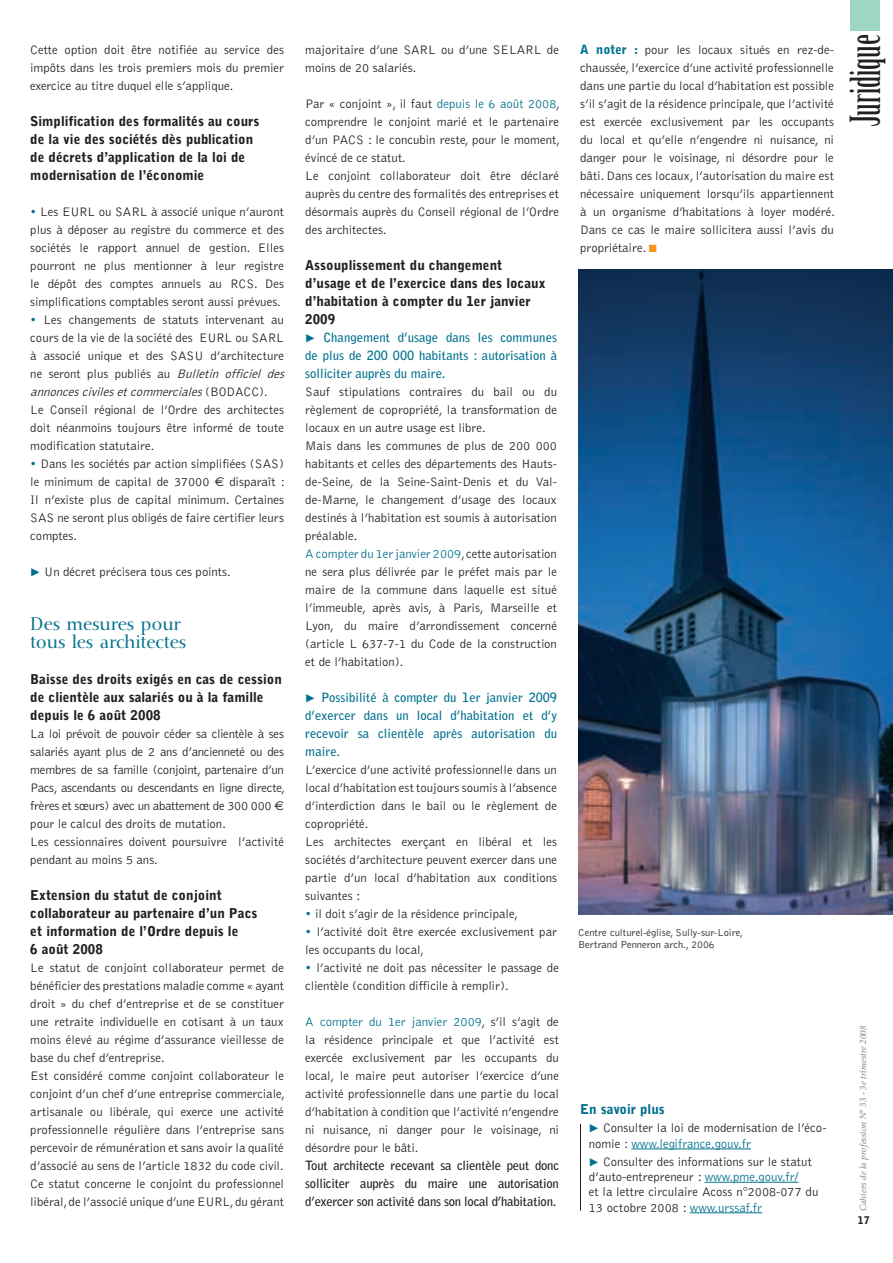
<style>
.page{position:relative;width:893px;height:1263px;background:#fff}
.page>*{position:absolute;margin:0;border:0;box-sizing:border-box;transform-origin:0 0}
.t1{font:40.5px "Birch";color:#231f20}
.t2{font:18px/18px "Nofret";color:#00718e}
.t3{font:900 13.5px/18px "Bell Gothic";color:#231f20}
.t4{font:900 13.5px "Bell Gothic";color:#00718e}
.t5{font:300 12.75px/18px "Bell Gothic";color:#231f20}
.t6{font:300 12.75px/18px "Bell Gothic";letter-spacing:-.02em;color:#231f20}
.t7{font:700 12.75px/18px "Bell Gothic";color:#00718e;text-align:justify}
.t8{font:700 12.75px/18px "Bell Gothic";letter-spacing:-.02em;color:#231f20;text-align:justify}
.t9{font:300 10.5px/12.6px "Bell Gothic";color:#231f20}
.t10{font:900 10.5px "Bell Gothic";color:#231f20}
.t11{font:italic 500 9px "Palatino";color:#8e8f93}
.s1{color:#00718e}
.s2{font-style:italic}
.s3{font-family:"Euro Sans";font-weight:400}
.s4{font-family:"European Pi Four";font-weight:400;font-size:10.5px;color:#00718e}
.s5{font-family:"European Pi Four";font-weight:400;font-size:10.5px}
.s6{font-weight:900;color:#00718e}
.s7{color:#f7971d}
</style>
<div class="page">
<div style="left:850px;top:0;width:30px;height:30px;background:#9ed6c6"></div>
<hr style="left:631px;top:1148px;width:120px;height:1px;background:#00718e">
<hr style="left:705px;top:1182px;width:93px;height:1px;background:#00718e">
<hr style="left:690px;top:1212px;width:72px;height:1px;background:#00718e">
<hr style="left:580px;top:1124px;width:1px;height:86px;background:#231f20">
<img style="left:578px;top:269px;width:315px;height:645px">
<p class="t5" style="left:30px;top:41px;width:255px;text-align:justify">Cette option doit être notifiée au service des impôts dans les trois premiers mois du premier exercice au titre duquel elle s’applique.</p>
<p class="t3" style="left:30px;top:112px;width:231px">Simplification des formalités au cours de la vie des sociétés dès publication de décrets d’application de la loi de modernisation de l’économie</p>
<p class="t5" style="left:30px;top:203px;width:255px;text-align:justify"><span class="s1">•</span> Les EURL ou SARL à associé unique n’auront plus à déposer au registre du commerce et des sociétés le rapport annuel de gestion. Elles pourront ne plus mentionner à leur registre le dépôt des comptes annuels au RCS. Des simplifications comptables seront aussi prévues.</p>
<p class="t5" style="left:30px;top:311px;width:259px"><span class="s1">•</span> Les changements de statuts intervenant au cours de la vie de la société des EURL ou SARL à associé unique et des SASU d’architecture n e sero nt p l u s p u bli és a u <span class="s2">Bulletin officiel des annoncescivilesetcommerciales</span>( B O D A C C ) .<br>Le Conseil régional de l’Ordre des architectes doit néanmoins toujours être informé de toute modification statutaire.</p>
<p class="t5" style="left:30px;top:455px;width:256px;text-align:justify"><span class="s1">•</span> Dans les sociétés par action simplifiées (SAS) le minimum de capital de 37000 <span class="s3">€</span> disparaît :<br>Il n’existe plus de capital minimum. Certaines SAS ne seront plus obligés de faire certifier leurs comptes.</p>
<p class="t5" style="left:30px;top:563px;width:202px"><span class="s4">P</span> Un décret précisera tous ces points.</p>
<h2 class="t2" style="left:30px;top:615px;width:158px">Des mesures pour tous les architectes</h2>
<p class="t3" style="left:30px;top:670px;width:253px">Baisse des droits exigés en cas de cession de clientèle aux salariés ou à la famille depuis le 6 août 2008</p>
<p class="t6" style="left:30px;top:725px;width:256px">La loi prévoit de pouvoir céder sa clientèle à ses salariés ayant plus de 2 ans d’ancienneté ou des membres de sa famille (conjoint, partenaire d’un Pacs, ascendants ou descendants en ligne directe, frères et sœurs) avec un abattement de 300 000 <span class="s3">€ </span>pour le calcul des droits de mutation.<br>Les cessionnaires doivent poursuivre l’activité pendant au moins 5 ans.</p>
<p class="t3" style="left:30px;top:886px;width:229px">Extension du statut de conjoint collaborateur au partenaire d’un Pacs et information de l’Ordre depuis le<br>6 août 2008</p>
<p class="t5" style="left:30px;top:959px;width:256px">Le statut de conjoint collaborateur permet de bénéficier des prestations maladie comme « ayant droit » du chef d’entreprise et de se constituer une retraite individuelle en cotisant à un taux moins élevé au régime d’assurance vieillesse de base du chef d’entreprise.<br>Est considéré comme conjoint collaborateur le conjoint d’un chef d’une entreprise commerciale, artisanale ou libérale, qui exerce une activité professionnelle régulière dans l’entreprise sans percevoir de rémunération et sans avoir la qualité d’associé au sens de l’article 1832 du code civil.<br>Ce statut concerne le conjoint du professionnel libéral, de l’associé unique d’une EURL, du gérant</p>
<p class="t5" style="left:305px;top:41px;width:255px">majoritaire d’une SARL ou d’une SELARL de moins de 20 salariés.</p>
<p class="t5" style="left:305px;top:95px;width:256px">Par « conjoint », il faut <span class="s1">depuis le 6 août 2008</span>, comprendre le conjoint marié et le partenaire d’un PACS : le concubin reste, pour le moment, évincé de ce statut.<br>Le conjoint collaborateur doit être déclaré auprès du centre des formalités des entreprises et désormais auprès du Conseil régional de l’Ordre des architectes.</p>
<p class="t3" style="left:305px;top:256px;width:242px">Assouplissement du changement d’usage et de l’exercice dans des locaux d’habitation à compter du 1er janvier<br>2009</p>
<p class="t7" style="left:305px;top:328px;width:253px"><span class="s5">P</span> Changement d’usage dans les communes de plus de 200 000 habitants : autorisation à solliciter auprès du maire.</p>
<p class="t5" style="left:305px;top:383px;width:253px">Sauf stipulations contraires du bail ou du règlement de copropriété, la transformation de locaux en un autre usage est libre.<br>Mais dans les communes de plus de 200 000 habitants et celles des départements des Hauts&shy;de-Seine, de la Seine-Saint-Denis et du Val&shy;de-Marne, le changement d’usage des locaux destinés à l’habitation est soumis à autorisation préalable.<br><span class="s1">A compter du 1er janvier 2009</span>, cette autorisation ne sera plus délivrée par le préfet mais par le maire de la commune dans laquelle est situé l’immeuble, après avis, à Paris, Marseille et Lyon, du maire d’arrondissement concerné (article L 637-7-1 du Code de la construction et de l’habitation).</p>
<p class="t7" style="left:305px;top:688px;width:253px"><span class="s5">P</span> Possibilité à compter du 1er janvier 2009 d’exercer dans un local d’habitation et d’y recevoir sa clientèle après autorisation du maire.</p>
<p class="t5" style="left:305px;top:761px;width:253px">L’exercice d’une activité professionnelle dans un local d’habitation est toujours soumis à l’absence d’interdiction dans le bail ou le règlement de copropriété.<br>Les architectes exerçant en libéral et les sociétés d’architecture peuvent exercer dans une partie d’un local d’habitation aux conditions suivantes :</p>
<p class="t5" style="left:305px;top:905px;width:214px"><span class="s1">•</span> il doit s’agir de la résidence principale,</p>
<p class="t5" style="left:305px;top:923px;width:253px"><span class="s1">•</span> l’activité doit être exercée exclusivement par les occupants du local,</p>
<p class="t5" style="left:305px;top:959px;width:255px"><span class="s1">•</span> l’activité ne doit pas nécessiter le passage de clientèle (condition difficile à remplir).</p>
<p class="t5" style="left:305px;top:1013px;width:255px;text-align:justify"><span class="s1">A compter du 1er janvier 2009</span>, s’il s’agit de la résidence principale et que l’activité est exercée exclusivement par les occupants du local, le maire peut autoriser l’exercice d’une activité professionnelle dans une partie du local d’habitation à condition que l’activité n’engendre ni nuisance, ni danger pour le voisinage, ni désordre pour le bâti.</p>
<p class="t8" style="left:305px;top:1157px;width:255px">Tout architecte recevant sa clientèle peut donc solliciter auprès du maire une autorisation d’exercer son activité dans son local d’habitation.</p>
<p class="t5" style="left:580px;top:41px;width:256px;text-align:justify"><span class="s6">A noter :</span> pour les locaux situés en rez-de&shy;chaussée, l’exercice d’une activité professionnelle dans une partie du local d’habitation est possible s’il s’agit de la résidence principale, que l’activité est exercée exclusivement par les occupants du local et qu’elle n’engendre ni nuisance, ni danger pour le voisinage, ni désordre pour le bâti. Dans ces locaux, l’autorisation du maire est nécessaire uniquement lorsqu’ils appartiennent à un organisme d’habitations à loyer modéré.<br>Dans ce cas le maire sollicitera aussi l’avis du propriétaire. <span class="s7">■</span></p>
<h1 class="t1" style="left:844px;top:126px;width:94px;rotate:-90deg">Juridique</h1>
<p class="t9" style="left:578px;top:926px;width:166px">Centre culturel-église, Sully-sur-Loire,<br>Bertrand Penneron arch., 2006</p>
<p class="t4" style="left:580px;top:1101px;width:86px">En savoir plus</p>
<p class="t5" style="left:589px;top:1121px;width:239px;line-height:15.3px"><span class="s4">P</span> Consulter la loi de modernisation de l’éco&shy;nomie : <span class="s1">www.legifrance.gouv.fr</span></p>
<p class="t5" style="left:589px;top:1154px;width:231px;line-height:15.3px"><span class="s4">P</span> Consulter des informations sur le statut d’auto-entrepreneur : <span class="s1">www.pme.gouv.fr/<br></span>et la lettre circulaire Acoss n°2008-077 du 13 octobre 2008 : <span class="s1">www.urssaf.fr</span></p>
<p class="t11" style="left:858px;top:1211px;width:187px;rotate:-90deg">Cahiers de la profession N° 33 - 3e trimestre 2008</p>
<p class="t10" style="left:858px;top:1214px;width:13px">17</p>
</div>
